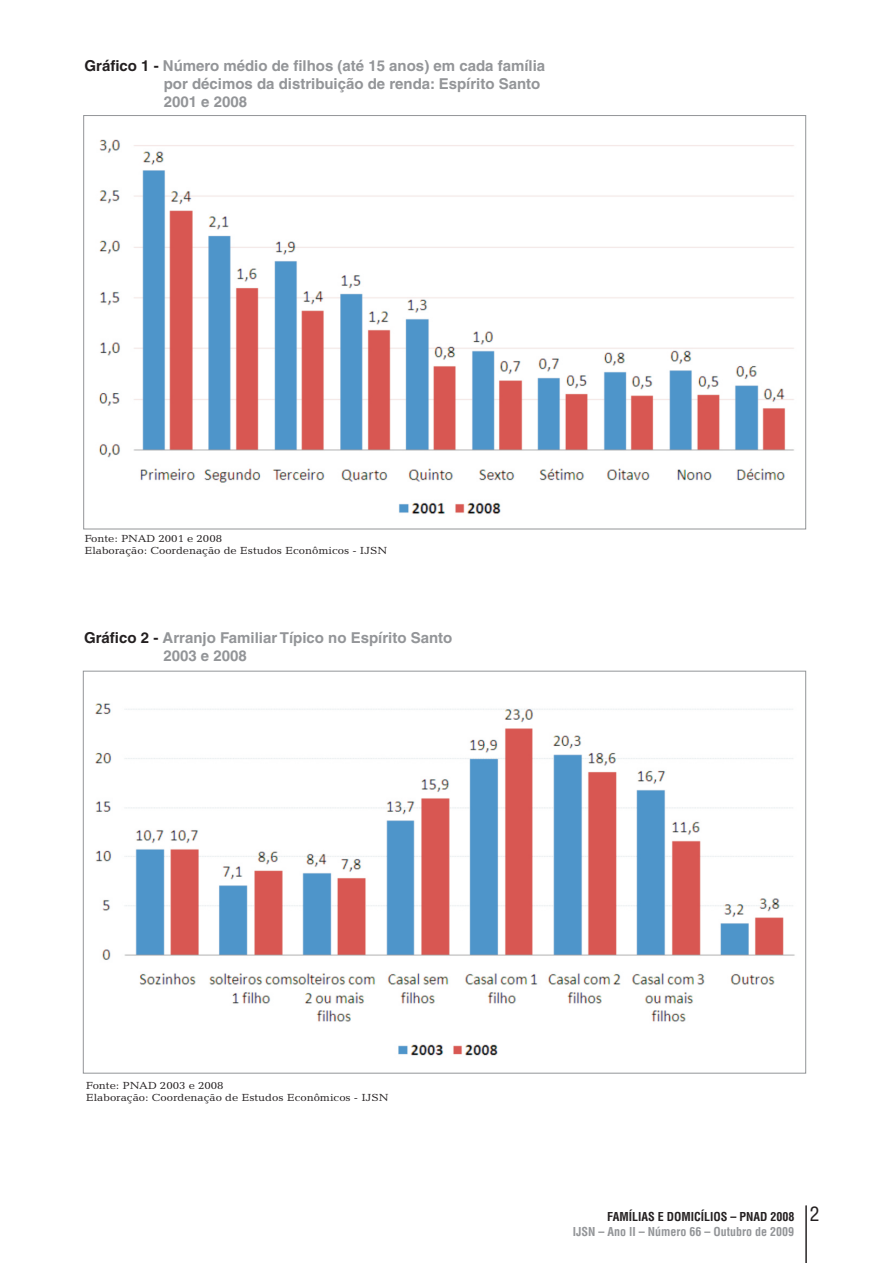
<style>
.page{position:relative;width:893px;height:1263px;background:#fff}
.page>*{position:absolute;margin:0;border:0;box-sizing:border-box;transform-origin:0 0}
.t1{font:700 15px/17.9px "Helvetica LT";color:#939598}
.t2{font:700 condensed 12px/15.9px "Helvetica LT";color:#939598}
.t3{font:10.5px/12.6px "Candida BT";color:#231f20;scale:1.09 1}
.s1{color:#231f20}
.s2{font-weight:400;font-size:19.5px;color:#231f20}
</style>
<div class="page">
<hr style="left:806px;top:1205px;width:1px;height:58px;background:#231f20">
<img style="left:95px;top:703px;width:700px;height:353px">
<img style="left:99px;top:139px;width:695px;height:375px">
<p class="t1" style="left:164px;top:58px;width:383px;text-indent:-79px"><span class="s1">Gráfico 1 -</span> Número médio de filhos (até 15 anos) em cada família por décimos da distribuição de renda: Espírito Santo<br>2001 e 2008</p>
<p class="t3" style="left:84px;top:532px;width:279px">Fonte: PNAD 2001 e 2008<br>Elaboração: Coordenação de Estudos Econômicos - IJSN</p>
<p class="t1" style="left:163px;top:630px;width:291px;text-indent:-79px"><span class="s1">Gráfico 2 -</span> Arranjo Familiar Típico no Espírito Santo<br>2003 e 2008</p>
<p class="t3" style="left:86px;top:1080px;width:279px">Fonte: PNAD 2003 e 2008<br>Elaboração: Coordenação de Estudos Econômicos - IJSN</p>
<p class="t2" style="left:573px;top:1209px;width:248px;text-indent:34px"><span class="s1">FAMÍLIAS E DOMICÍLIOS – PNAD 2008</span> <span class="s2">2<br></span>IJSN – Ano lI – Número 66 – Outubro de 2009</p>
</div>
